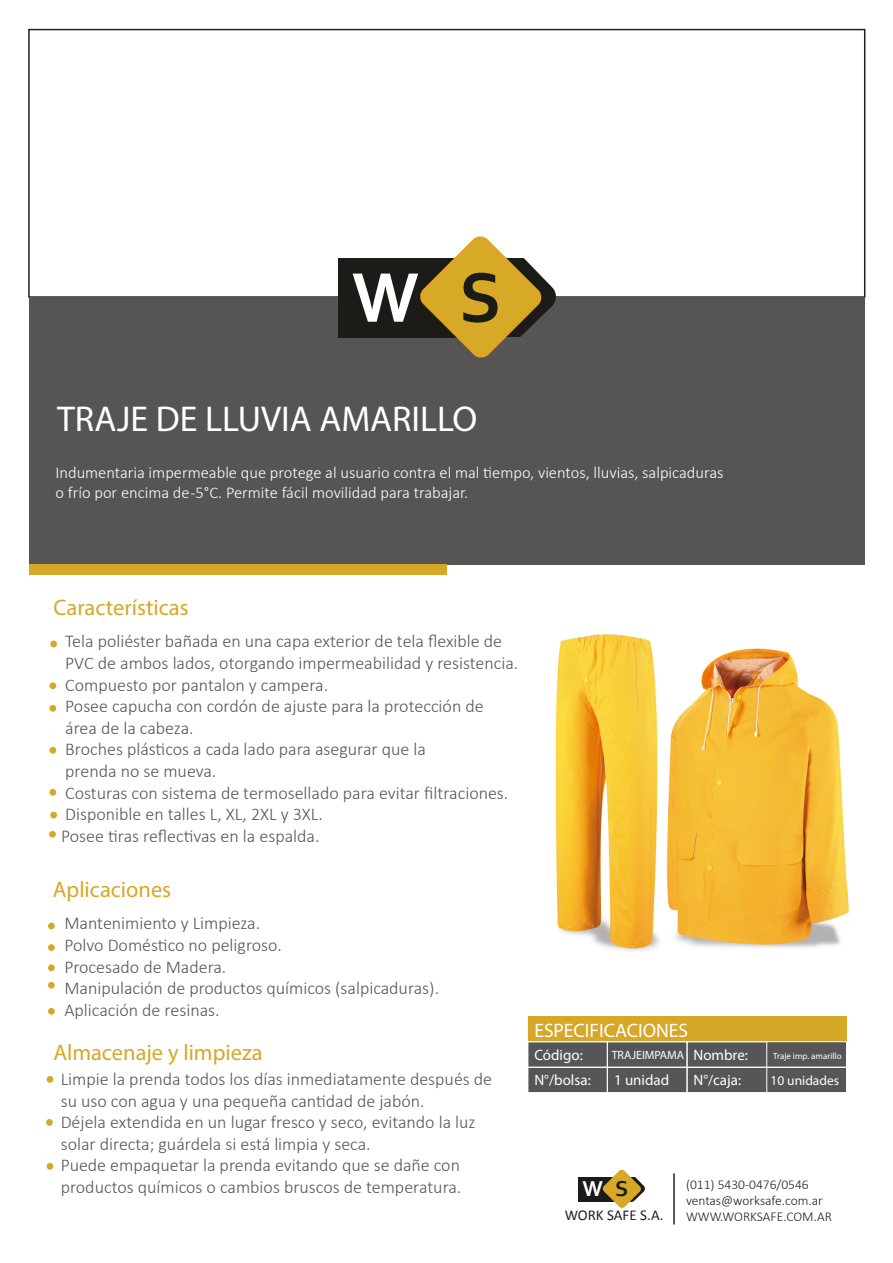
<style>
.page{position:relative;width:893px;height:1263px;background:#fff}
.page>*{position:absolute;margin:0;border:0;box-sizing:border-box;transform-origin:0 0}
.t1{font:700 73.65px "Corbel";color:#fff}
.t2{font:36px "Myriad Pro";color:#fff}
.t3{font:700 22.5px "Myriad Pro";color:#d6a828}
.t4{font:700 22.5px "Corbel";color:#fff}
.t5{font:600 19.5px "Myriad Pro";color:#fff}
.t6{font:300 18px/21.6px "Calibri";color:#555655}
.t7{font:300 16.5px/19.8px "Calibri";color:#fff}
.t8{font:600 15px "Myriad Pro";color:#fff}
.t9{font:15px "Calibri";color:#231f20}
.t10{font:15px "Myriad Pro";color:#fff}
.t11{font:300 13.5px/16.2px "Calibri";color:#231f20}
.t12{font:13.5px "Myriad Pro";color:#fff}
.t13{font:12px "Myriad Pro";color:#fff}
.t14{font:9px "Myriad Pro";color:#fff}
.s1{color:#1b1b18}
</style>
<div class="page">
<div style="left:28px;top:29px;width:837px;height:269px;background:#fff;border:2px solid #231f20"></div>
<div style="left:29px;top:297px;width:836px;height:267px;background:#565554"></div>
<div style="left:29px;top:564px;width:418px;height:10px;background:#d6a828"></div>
<div style="left:527px;top:1016px;width:320px;height:77px;background:#555655;border:1px solid #fff"></div>
<div style="left:528px;top:1016px;width:319px;height:26px;background:#d6a828"></div>
<div style="left:527px;top:1041px;width:320px;height:27px;border:1px solid #fff"></div>
<div style="left:527px;top:1067px;width:320px;height:26px;border:1px solid #fff"></div>
<div style="left:527px;top:1041px;width:81px;height:103px;border:1px solid #fff"></div>
<div style="left:607px;top:1041px;width:80px;height:103px;border:1px solid #fff"></div>
<div style="left:687px;top:1041px;width:80px;height:103px;border:1px solid #fff"></div>
<div style="left:338px;top:258px;width:168px;height:79px;background:#1b1b18"></div>
<svg style="left:418px;top:236px;width:139px;height:122px"></svg>
<div style="left:578px;top:1177px;width:52px;height:24px;background:#1b1b18"></div>
<svg style="left:601px;top:1169px;width:44px;height:39px"></svg>
<hr style="left:673px;top:1173px;width:2px;height:51px;background:#231f20">
<div style="left:50px;top:641px;width:7px;height:6px;background:#d6a828;border-radius:50%"></div>
<div style="left:49px;top:682px;width:7px;height:7px;background:#d6a828;border-radius:50%"></div>
<div style="left:49px;top:705px;width:7px;height:7px;background:#d6a828;border-radius:50%"></div>
<div style="left:48px;top:923px;width:7px;height:6px;background:#d6a828;border-radius:50%"></div>
<div style="left:48px;top:944px;width:7px;height:7px;background:#d6a828;border-radius:50%"></div>
<div style="left:48px;top:964px;width:7px;height:7px;background:#d6a828;border-radius:50%"></div>
<div style="left:48px;top:982px;width:7px;height:7px;background:#d6a828;border-radius:50%"></div>
<div style="left:48px;top:1008px;width:7px;height:7px;background:#d6a828;border-radius:50%"></div>
<div style="left:50px;top:812px;width:7px;height:6px;background:#d6a828;border-radius:50%"></div>
<div style="left:47px;top:1076px;width:6px;height:7px;background:#d6a828;border-radius:50%"></div>
<div style="left:46px;top:1119px;width:7px;height:7px;background:#d6a828;border-radius:50%"></div>
<div style="left:47px;top:1163px;width:6px;height:7px;background:#d6a828;border-radius:50%"></div>
<div style="left:49px;top:789px;width:7px;height:7px;background:#d6a828;border-radius:50%"></div>
<div style="left:49px;top:747px;width:7px;height:7px;background:#d6a828;border-radius:50%"></div>
<div style="left:49px;top:831px;width:7px;height:7px;background:#d6a828;border-radius:50%"></div>
<img style="left:555px;top:634px;width:294px;height:317px">
<h1 class="t1" style="left:352px;top:252px;width:151px">W <span class="s1">S</span></h1>
<h2 class="t2" style="left:57px;top:396px;width:422px">TRAJE DE LLUVIA AMARILLO</h2>
<p class="t7" style="left:55px;top:462px;width:669px">Indumentaria impermeable que protege al usuario contra el mal tiempo, vientos, lluvias, salpicaduras o frío por encima de -5°C. Permite fácil movilidad para trabajar.</p>
<p class="t3" style="left:54px;top:593px;width:136px">Características</p>
<p class="t6" style="left:61px;top:630px;width:459px">Tela poliéster bañada en una capa exterior de tela flexible de PVC de ambos lados, otorgando impermeabilidad y resistencia.<br>Compuesto por pantalon y campera.<br>Posee capucha con cordón de ajuste para la protección de<br>área de la cabeza.<br>Broches plásticos a cada lado para asegurar que la<br>prenda no se mueva.<br>Costuras con sistema de termosellado para evitar filtraciones.<br>Disponible en talles L, XL, 2XL y 3XL.<br>Posee tiras reflectivas en la espalda.</p>
<p class="t3" style="left:53px;top:875px;width:120px">Aplicaciones</p>
<p class="t6" style="left:64px;top:912px;width:376px">Mantenimiento y Limpieza.<br>Polvo Doméstico no peligroso.<br>Procesado de Madera.<br>Manipulación de productos químicos (salpicaduras).<br>Aplicación de resinas.</p>
<p class="t3" style="left:53px;top:1038px;width:211px">Almacenaje y limpieza</p>
<p class="t6" style="left:61px;top:1068px;width:433px">Limpie la prenda todos los días inmediatamente después de su uso con agua y una pequeña cantidad de jabón.<br>Déjela extendida en un lugar fresco y seco, evitando la luz solar directa; guárdela si está limpia y seca.<br>Puede empaquetar la prenda evitando que se dañe con productos químicos o cambios bruscos de temperatura.</p>
<p class="t5" style="left:534px;top:1019px;width:155px">ESPECIFICACIONES</p>
<p class="t8" style="left:534px;top:1046px;width:50px">Código:</p>
<p class="t8" style="left:693px;top:1046px;width:56px">Nombre:</p>
<p class="t8" style="left:534px;top:1071px;width:58px">N°/bolsa:</p>
<p class="t8" style="left:693px;top:1071px;width:49px">N°/caja:</p>
<p class="t13" style="left:612px;top:1048px;width:74px">TRAJEIMPAMA</p>
<p class="t14" style="left:773px;top:1051px;width:70px">Traje imp. amarillo</p>
<p class="t10" style="left:614px;top:1071px;width:57px">1 unidad</p>
<p class="t12" style="left:770px;top:1072px;width:70px">10 unidades</p>
<p class="t4" style="left:582px;top:1175px;width:47px">W <span class="s1">S</span></p>
<p class="t9" style="left:565px;top:1206px;width:100px">WORK SAFE S.A.</p>
<p class="t11" style="left:686px;top:1176px;width:147px">(011) 5430-0476/0546 ventas@worksafe.com.ar<br>WWW.WORKSAFE.COM.AR</p>
</div>
